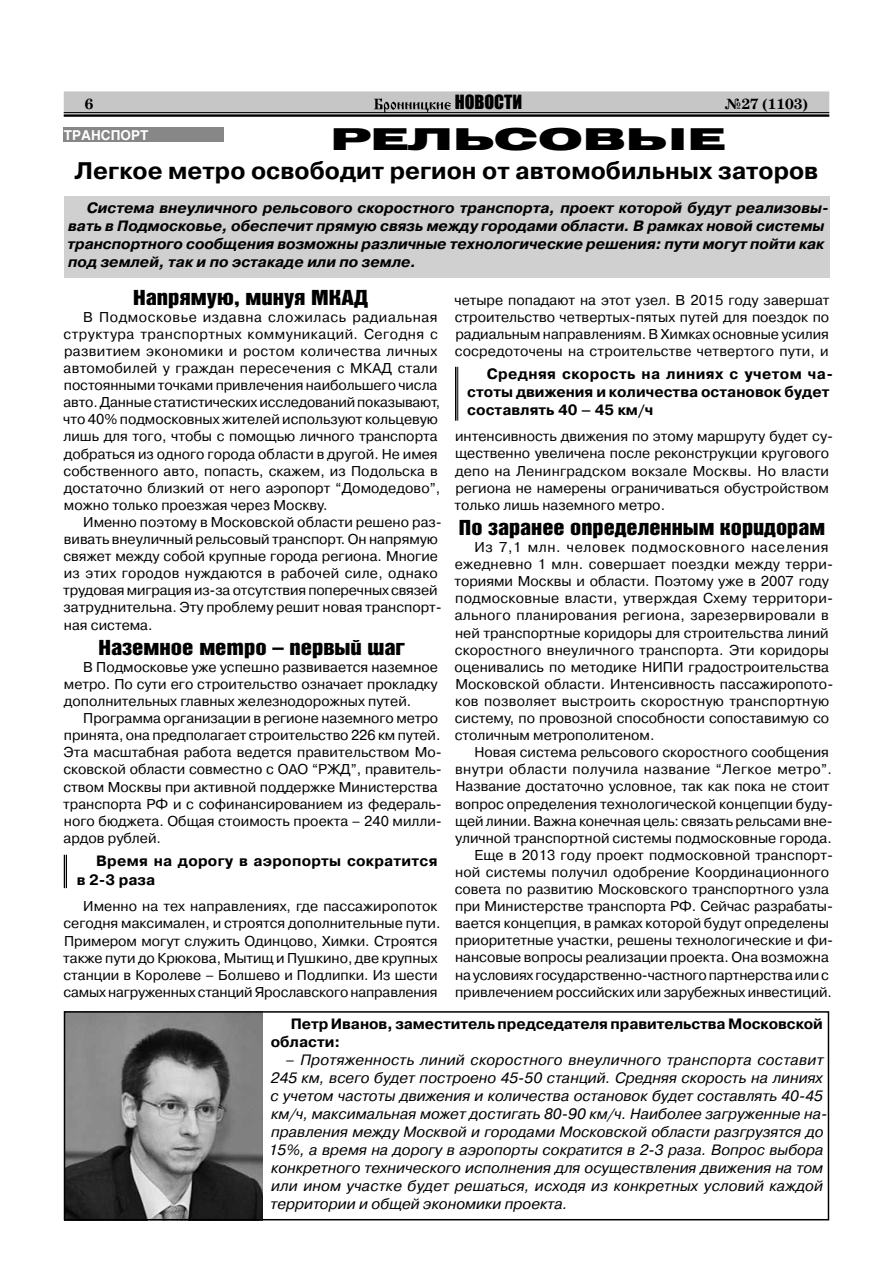
<style>
.page{position:relative;width:893px;height:1263px;background:#fff}
.page>*{position:absolute;margin:0;border:0;box-sizing:border-box;transform-origin:0 0}
.t1{font:900 30px "Helios Ext";color:#000;scale:1.42 1}
.t2{font:700 24px "Pragmatica C";color:#000}
.t3{font:21px "Bastion Kontrast Alt C";color:#000;scale:1.2 1}
.t4{font:21px "Bastion Kontrast Alt C";color:#000;scale:1.18 1}
.t5{font:18px "Impact";color:#000}
.t6{font:italic 15px/18px "Pragmatica C";color:#000}
.t7{font:italic 700 15px/18px "Pragmatica C";color:#000}
.t8{font:700 15px/18px "Pragmatica C";color:#000}
.t9{font:700 15px "School Book AC";color:#000}
.t10{font:14.25px/17.1px "Pragmatica C";color:#000}
.t11{font:14.25px "Pragmatica C";letter-spacing:.025em;color:#000}
.t12{font:700 13.5px "Helios";color:#fff}
</style>
<div class="page">
<div style="left:64px;top:91px;width:765px;height:26px;background:#c6c6c6;border:2px solid #c6c6c6"></div>
<svg style="left:374px;top:98px;width:77px;height:14px"></svg>
<hr style="left:64px;top:112px;width:765px;height:1px;background:#000">
<hr style="left:64px;top:114px;width:765px;height:3px;background:#000">
<div style="left:64px;top:128px;width:160px;height:14px;background:#878787"></div>
<img style="left:67px;top:1014px;width:196px;height:203px">
<div style="left:64px;top:1011px;width:765px;height:209px;border:2px solid #000"></div>
<div style="left:64px;top:197px;width:765px;height:81px;background:#d0d0d0"></div>
<hr style="left:457px;top:367px;width:1px;height:54px;background:#000">
<hr style="left:455px;top:367px;width:1px;height:54px;background:#000">
<hr style="left:66px;top:855px;width:1px;height:33px;background:#000">
<hr style="left:64px;top:855px;width:1px;height:33px;background:#000">
<p class="t9" style="left:85px;top:96px;width:10px">6</p>
<p class="t5" style="left:455px;top:88px;width:69px">НОВОСТИ</p>
<p class="t9" style="left:724px;top:96px;width:85px">№27 (1103)</p>
<p class="t12" style="left:64px;top:127px;width:86px">ТРАНСПОРТ</p>
<h1 class="t1" style="left:330px;top:122px;width:279px">РЕЛЬСОВЫЕ</h1>
<h2 class="t2" style="left:75px;top:158px;width:745px">Легкое метро освободит регион от автомобильных заторов</h2>
<p class="t7" style="left:67px;top:199px;width:763px;text-indent:19px">Система внеуличного рельсового скоростного транспорта, проект которой будут реализовы&shy;вать в Подмосковье, обеспечит прямую связь между городами области. В рамках новой системы транспортного сообщения возможны различные технологические решения: пути могут пойти как под землей, так и по эстакаде или по земле.</p>
<h3 class="t3" style="left:133px;top:287px;width:197px">Напрямую, минуя МКАД</h3>
<p class="t10" style="left:63px;top:308px;width:379px;text-indent:20px">В Подмосковье издавна сложилась радиальная структура транспортных коммуникаций. Сегодня с развитием экономики и ростом количества личных автомобилей у граждан пересечения с МКАД стали постоянными точками привлечения наибольшего числа авто. Данные статистических исследований показывают, что 40% подмосковных жителей используют кольцевую лишь для того, чтобы с помощью личного транспорта добраться из одного города области в другой. Не имея собственного авто, попасть, скажем, из Подольска в достаточно близкий от него аэропорт “Домодедово”, можно только проезжая через Москву.</p>
<p class="t10" style="left:63px;top:514px;width:380px;text-indent:20px">Именно поэтому в Московской области решено раз&shy;вивать внеуличный рельсовый транспорт. Он напрямую свяжет между собой крупные города региона. Многие из этих городов нуждаются в рабочей силе, однако трудовая миграция из-за отсутствия поперечных связей затруднительна. Эту проблему решит новая транспорт&shy;ная система.</p>
<h3 class="t3" style="left:98px;top:637px;width:257px">Наземное метро – первый шаг</h3>
<p class="t10" style="left:64px;top:658px;width:376px;text-align:justify;text-indent:19px">В Подмосковье уже успешно развивается наземное метро. По сути его строительство означает прокладку дополнительных главных железнодорожных путей.</p>
<p class="t10" style="left:63px;top:710px;width:380px;text-indent:20px">Программа организации в регионе наземного метро принята, она предполагает строительство 226 км путей.<br>Эта масштабная работа ведется правительством Мо&shy;сковской области совместно с ОАО “РЖД”, правитель&shy;ством Москвы при активной поддержке Министерства транспорта РФ и с софинансированием из федераль&shy;ного бюджета. Общая стоимость проекта – 240 милли&shy;ардов рублей.</p>
<p class="t8" style="left:77px;top:852px;width:362px;text-indent:19px">Время на дорогу в аэропорты сократится в 2-3 раза</p>
<p class="t10" style="left:63px;top:898px;width:379px;text-indent:20px">Именно на тех направлениях, где пассажиропоток сегодня максимален, и строятся дополнительные пути.<br>Примером могут служить Одинцово, Химки. Строятся также пути до Крюкова, Мытищ и Пушкино, две крупных станции в Королеве – Болшево и Подлипки. Из шести самых нагруженных станций Ярославского направления</p>
<p class="t10" style="left:454px;top:291px;width:377px;text-align:justify">четыре попадают на этот узел. В 2015 году завершат строительство четвертых-пятых путей для поездок по радиальным направлениям. В Химках основные усилия сосредоточены на строительстве четвертого пути, и</p>
<p class="t8" style="left:467px;top:365px;width:367px;text-indent:19px">Средняя скорость на линиях с учетом ча&shy;стоты движения и количества остановок будет составлять 40 – 45 км/ч</p>
<p class="t10" style="left:454px;top:428px;width:380px">интенсивность движения по этому маршруту будет су&shy;щественно увеличена после реконструкции кругового депо на Ленинградском вокзале Москвы. Но власти региона не намерены ограничиваться обустройством только лишь наземного метро.</p>
<h3 class="t4" style="left:459px;top:517px;width:312px">По заранее определенным коридорам</h3>
<p class="t10" style="left:454px;top:539px;width:380px;text-indent:20px">Из 7,1 млн. человек подмосковного населения ежедневно 1 млн. совершает поездки между терри&shy;ториями Москвы и области. Поэтому уже в 2007 году подмосковные власти, утверждая Схему территори&shy;ального планирования региона, зарезервировали в ней транспортные коридоры для строительства линий скоростного внеуличного транспорта. Эти коридоры оценивались по методике НИПИ градостроительства Московской области. Интенсивность пассажиропото&shy;ков позволяет выстроить скоростную транспортную систему, по провозной способности сопоставимую со столичным метрополитеном.</p>
<p class="t10" style="left:474px;top:744px;width:356px">Новая система рельсового скоростного сообщения</p>
<p class="t11" style="left:455px;top:761px;width:378px">внутри области получила название “Легкое метро”.</p>
<p class="t10" style="left:455px;top:778px;width:376px">Название достаточно условное, так как пока не стоит</p>
<p class="t10" style="left:455px;top:795px;width:379px">вопрос определения технологической концепции буду-</p>
<p class="t10" style="left:455px;top:812px;width:379px">щей линии. Важна конечная цель: связать рельсами вне-</p>
<p class="t10" style="left:455px;top:829px;width:378px">уличной транспортной системы подмосковные города.</p>
<p class="t10" style="left:474px;top:846px;width:360px">Еще в 2013 году проект подмосковной транспорт-</p>
<p class="t10" style="left:455px;top:864px;width:376px">ной системы получил одобрение Координационного</p>
<p class="t10" style="left:455px;top:881px;width:376px">совета по развитию Московского транспортного узла</p>
<p class="t10" style="left:455px;top:898px;width:379px">при Министерстве транспорта РФ. Сейчас разрабаты-</p>
<p class="t10" style="left:455px;top:915px;width:375px">вается концепция, в рамках которой будут определены</p>
<p class="t10" style="left:455px;top:932px;width:379px">приоритетные участки, решены технологические и фи-</p>
<p class="t10" style="left:455px;top:949px;width:375px">нансовые вопросы реализации проекта. Она возможна</p>
<p class="t10" style="left:455px;top:966px;width:375px">на условиях государственно-частного партнерства или с</p>
<p class="t10" style="left:455px;top:983px;width:378px">привлечением российских или зарубежных инвестиций.</p>
<p class="t8" style="left:271px;top:1014px;width:554px;text-indent:20px">Петр Иванов, заместитель председателя правительства Московской области:</p>
<p class="t6" style="left:269px;top:1050px;width:560px;text-indent:17px">– Протяженность линий скоростного внеуличного транспорта составит 245 км, всего будет построено 45-50 станций. Средняя скорость на линиях с учетом частоты движения и количества остановок будет составлять 40-45 км/ч, максимальная может достигать 80-90 км/ч. Наиболее загруженные на&shy;правления между Москвой и городами Московской области разгрузятся до 15%, а время на дорогу в аэропорты сократится в 2-3 раза. Вопрос выбора конкретного технического исполнения для осуществления движения на том или ином участке будет решаться, исходя из конкретных условий каждой территории и общей экономики проекта.</p>
</div>
